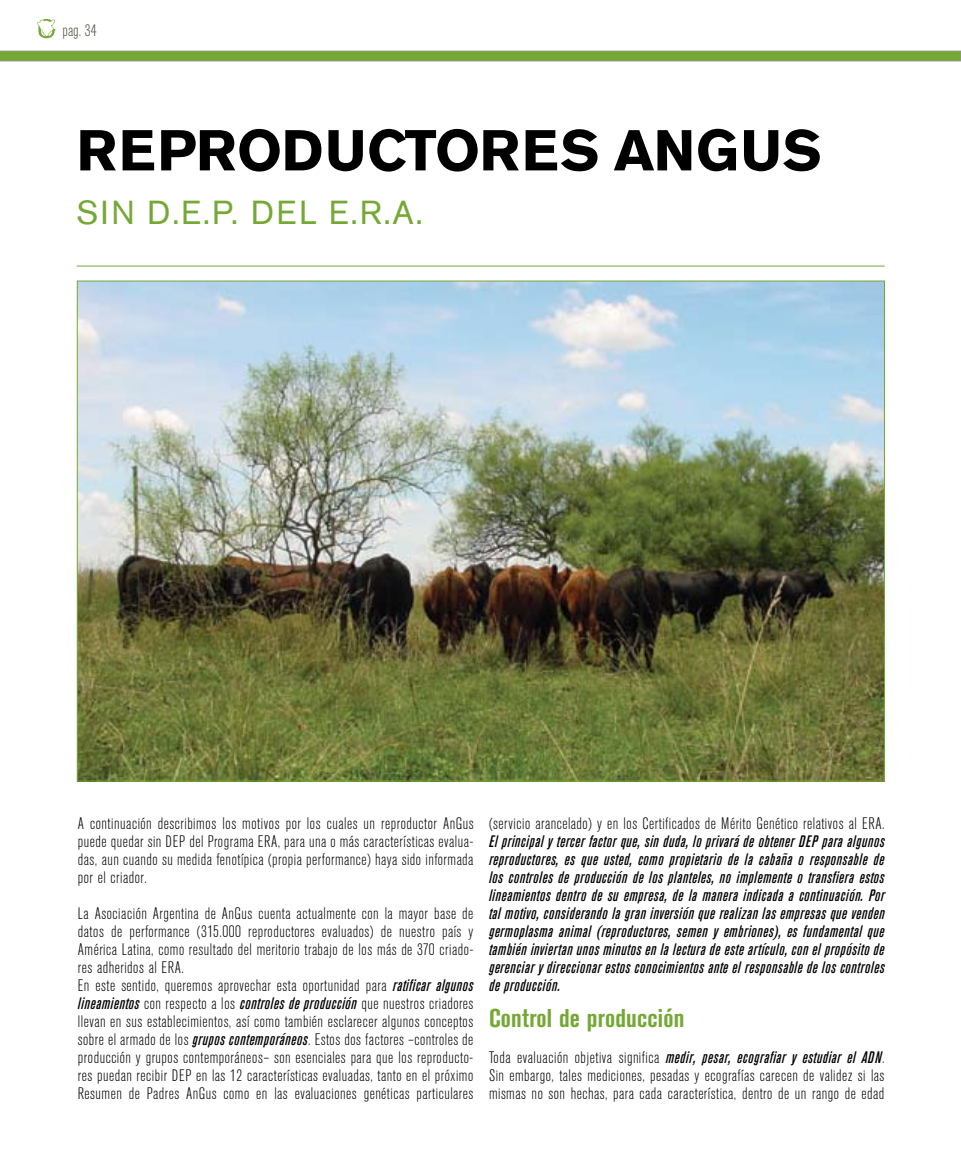
<style>
.page{position:relative;width:961px;height:1170px;background:#fff}
.page>*{position:absolute;margin:0;border:0;box-sizing:border-box;transform-origin:0 0}
.t1{font:700 57px "Akzidenz Grotesk BE";letter-spacing:.01em;color:#000}
.t2{font:33px "Akzidenz Grotesk BE";color:#75a835}
.t3{font:700 condensed 25.5px "Akzidenz Grotesk BE";letter-spacing:.01em;color:#75a835}
.t4{font:300 condensed 16.5px/18px "Akzidenz Grotesk BE";letter-spacing:.03em;color:#000;text-align:justify}
.t5{font:italic 500 condensed 16.5px/18px "Akzidenz Grotesk BE";letter-spacing:.03em;color:#000;text-align:justify}
.t6{font:300 condensed 16.5px "Akzidenz Grotesk BE";color:#4c4b42}
.s1{font-weight:500;font-style:italic}
</style>
<div class="page">
<svg style="left:37px;top:19px;width:18px;height:19px"></svg>
<svg style="left:0;top:51px;width:961px;height:10px;background:#78a53e"></svg>
<hr style="left:77px;top:266px;width:808px;height:1px;background:#75a835">
<img style="left:79px;top:282px;width:804px;height:497px">
<p class="t6" style="left:63px;top:21px;width:36px">pag. 34</p>
<h1 class="t1" style="left:77px;top:117px;width:747px">REPRODUCTORES ANGUS</h1>
<h2 class="t2" style="left:77px;top:193px;width:20px">SIN</h2>
<h2 class="t2" style="left:147px;top:193px;width:277px">D.E.P. DEL E.R.A.</h2>
<p class="t4" style="left:78px;top:814px;width:397px">A continuación describimos los motivos por los cuales un reproductor AnGus puede quedar sin DEP del Programa ERA, para una o más características evalua&shy;das, aun cuando su medida fenotípica (propia performance) haya sido informada por el criador.</p>
<p class="t4" style="left:78px;top:904px;width:397px;text-align:left">La Asociación Argentina de AnGus cuenta actualmente con la mayor base de datos de performance (315.000 reproductores evaluados) de nuestro país y América Latina, como resultado del meritorio trabajo de los más de 370 criado&shy;res adheridos al ERA.<br>En este sentido, queremos aprovechar esta oportunidad para <span class="s1">ratificar algunos lineamientos</span> con respecto a los <span class="s1">controles de producción</span> que nuestros criadores llevan en sus establecimientos, así como también esclarecer algunos conceptos sobre el armado de los <span class="s1">grupos contemporáneos</span>. Estos dos factores –controles de producción y grupos contemporáneos– son esenciales para que los reproducto&shy;res puedan recibir DEP en las 12 características evaluadas, tanto en el próximo Resumen de Padres AnGus como en las evaluaciones genéticas particulares</p>
<p class="t4" style="left:489px;top:814px;width:397px">(servicio arancelado) y en los Certificados de Mérito Genético relativos al ERA.</p>
<p class="t5" style="left:489px;top:831px;width:397px">El principal y tercer factor que, sin duda, lo privará de obtener DEP para algunos reproductores, es que usted, como propietario de la cabaña o responsable de los controles de producción de los planteles, no implemente o transfiera estos lineamientos dentro de su empresa, de la manera indicada a continuación. Por tal motivo, considerando la gran inversión que realizan las empresas que venden germoplasma animal (reproductores, semen y embriones), es fundamental que también inviertan unos minutos en la lectura de este artículo, con el propósito de gerenciar y direccionar estos conocimientos ante el responsable de los controles de producción.</p>
<h3 class="t3" style="left:489px;top:1003px;width:197px">Control de producción</h3>
<p class="t4" style="left:489px;top:1048px;width:397px">Toda evaluación objetiva significa <span class="s1">medir, pesar, ecografiar y estudiar el ADN</span>.<br>Sin embargo, tales mediciones, pesadas y ecografías carecen de validez si las mismas no son hechas, para cada característica, dentro de un rango de edad</p>
</div>
